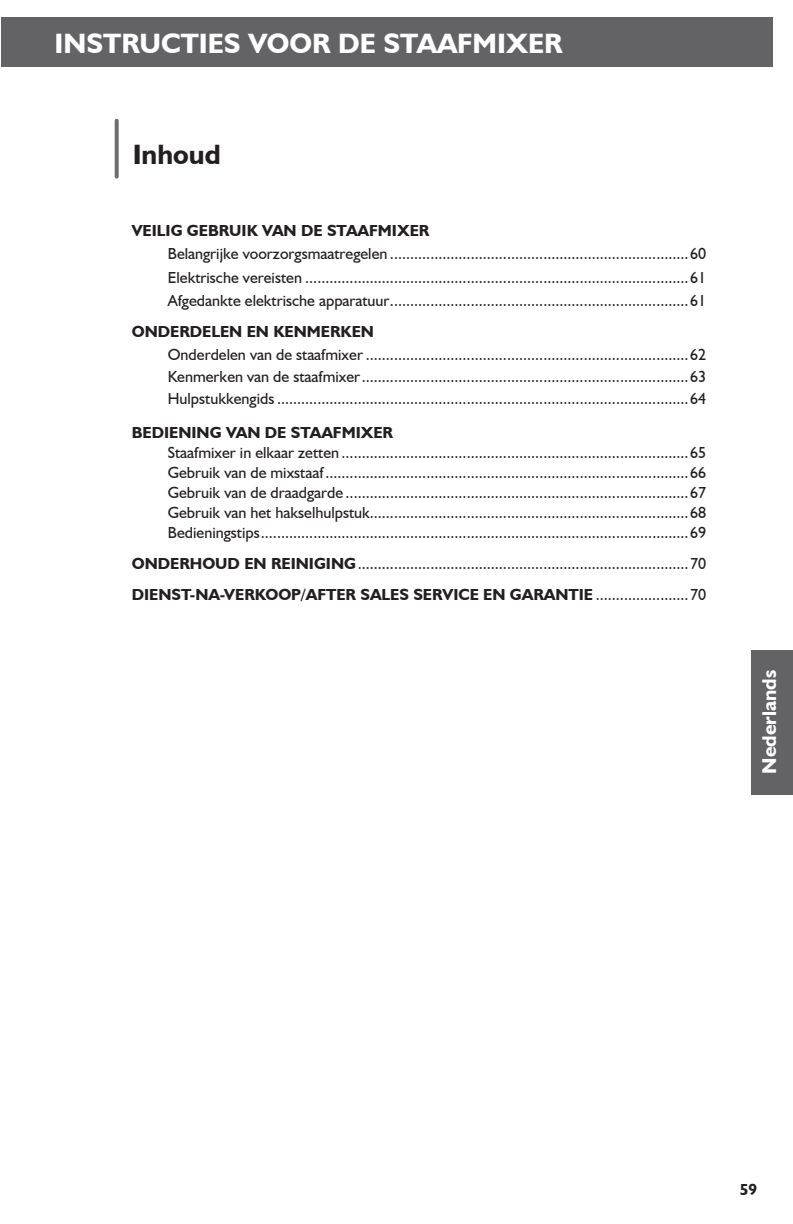
<style>
.page{position:relative;width:793px;height:1224px;background:#fff}
.page>*{position:absolute;margin:0;border:0;box-sizing:border-box;transform-origin:0 0}
.t1{font:700 28px "Humanist 521 BT";color:#fff}
.t2{font:700 28px "Humanist 521 BT";color:#231f20}
.t3{font:700 20px "Humanist 521 BT";color:#fff}
.t4{font:16px/20px "Humanist 521 BT";color:#231f20;text-align:justify}
.t5{font:700 16px "Humanist 521 BT";color:#231f20}
.s1{font-weight:700}
</style>
<div class="page">
<div style="left:2px;top:17px;width:770px;height:49px;background:#636366"></div>
<div style="left:751px;top:650px;width:41px;height:144px;background:#636366"></div>
<svg style="left:115px;top:121px;width:4px;height:56px"></svg>
<h1 class="t1" style="left:55px;top:33px;width:509px">INSTRUCTIES VOOR DE STAAFMIXER</h1>
<h1 class="t2" style="left:133px;top:144px;width:89px">Inhoud</h1>
<p class="t5" style="left:132px;top:225px;width:299px">VEILIG GEBRUIK VAN DE STAAFMIXER</p>
<p class="t4" style="left:168px;top:244px;width:540px;line-height:23.2px">Belangrijke voorzorgsmaatregelen ..........................................................................60<br>Elektrische vereisten ...............................................................................................61<br>Afgedankte elektrische apparatuur ..........................................................................61</p>
<p class="t5" style="left:132px;top:326px;width:244px">ONDERDELEN EN KENMERKEN</p>
<p class="t4" style="left:168px;top:345px;width:540px;line-height:22px">Onderdelen van de staafmixer ................................................................................62<br>Kenmerken van de staafmixer .................................................................................63<br>Hulpstukkengids ......................................................................................................64</p>
<p class="t5" style="left:132px;top:426px;width:263px">BEDIENING VAN DE STAAFMIXER</p>
<p class="t4" style="left:168px;top:444px;width:540px">Staafmixer in elkaar zetten ......................................................................................65<br>Gebruik van de mixstaaf ..........................................................................................66<br>Gebruik van de draadgarde .....................................................................................67<br>Gebruik van het hakselhulpstuk...............................................................................68<br>Bedieningstips ..........................................................................................................69</p>
<p class="t4" style="left:132px;top:549px;width:576px;line-height:31.2px"><span class="s1">ONDERHOUD EN REINIGING</span> ..................................................................................70<br><span class="s1">DIENST-NA-VERKOOP/AFTER SALES SERVICE EN GARANTIE</span> .......................70</p>
<p class="t3" style="left:761px;top:774px;width:105px;rotate:-90deg">Nederlands</p>
<p class="t5" style="left:739px;top:1183px;width:19px">59</p>
</div>
